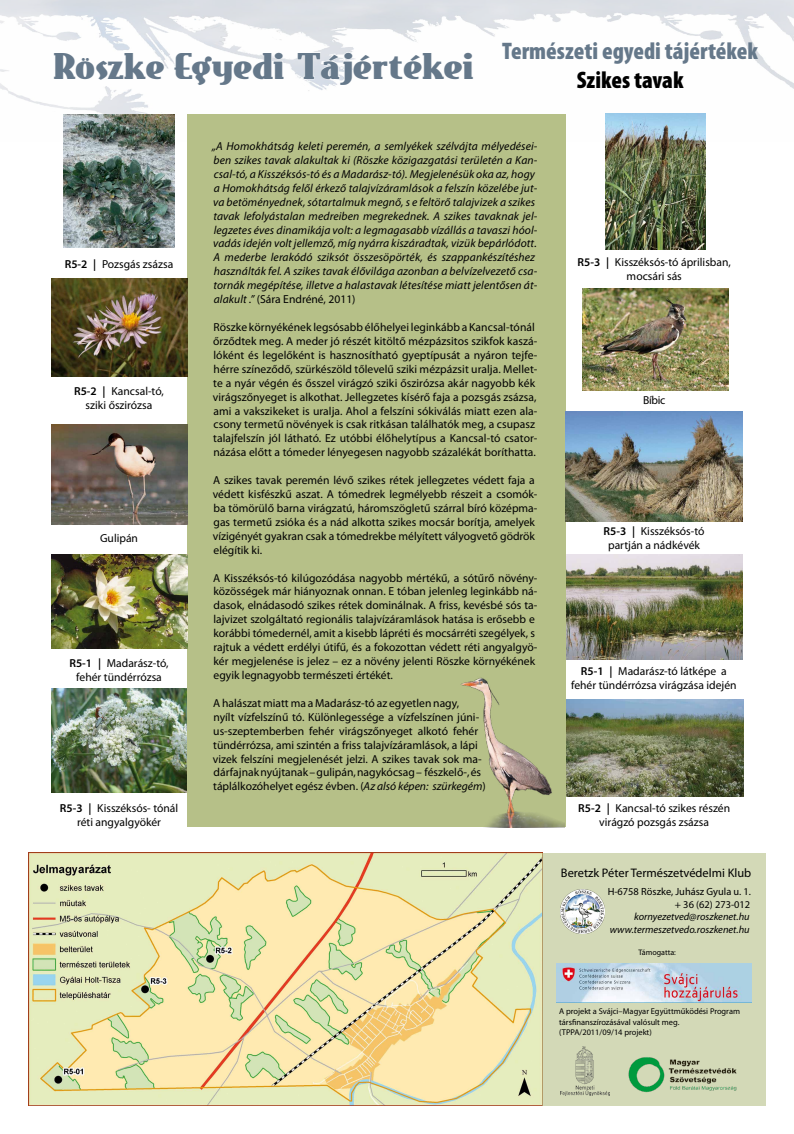
<style>
.page{position:relative;width:794px;height:1134px;background:#fff}
.page>*{position:absolute;margin:0;border:0;box-sizing:border-box;transform-origin:0 0}
.t1{font:36px "East Market";color:#65788a}
.t2{font:900 condensed 24px "Myriad Pro";color:#65788a}
.t3{font:900 condensed 24px "Myriad Pro";color:#000}
.t4{font:12.4px "Myriad Pro";color:#000}
.t5{font:11.6px/13.9px "Myriad Pro";color:#000;text-align:center}
.t6{font:italic 11.6px/13.9px "Myriad Pro";letter-spacing:.01em;color:#000}
.t7{font:italic 10.4px/12.5px "Myriad Pro";color:#000;text-align:right}
.t8{font:10.4px/12.5px "Myriad Pro";color:#000;text-align:right}
.t9{font:8.4px/10.1px "Myriad Pro";color:#000}
.t10{font:8px "Myriad Pro";color:#000}
.s1{font-weight:600}
.s2{font-style:normal}
.s3{font-style:italic}
</style>
<div class="page">
<img style="left:0;top:0;width:794px;height:142px">
<img style="left:565px;top:555px;width:178px;height:104px">
<img style="left:565px;top:700px;width:178px;height:97px">
<img style="left:51px;top:689px;width:136px;height:103px">
<div style="left:187px;top:115px;width:378px;height:712px;background:#b6c088"></div>
<svg style="left:54px;top:53px;width:110px;height:27px"></svg>
<svg style="left:174px;top:52px;width:110px;height:33px"></svg>
<svg style="left:298px;top:52px;width:175px;height:33px"></svg>
<img style="left:51px;top:424px;width:136px;height:101px">
<img style="left:51px;top:554px;width:136px;height:94px">
<img style="left:51px;top:279px;width:137px;height:98px">
<img style="left:63px;top:115px;width:112px;height:133px">
<img style="left:582px;top:288px;width:146px;height:102px">
<img style="left:565px;top:411px;width:178px;height:111px">
<img style="left:605px;top:113px;width:101px;height:136px">
<img style="left:28px;top:853px;width:514px;height:253px">
<img style="left:460px;top:677px;width:105px;height:150px">
<div style="left:542px;top:853px;width:223px;height:253px;background:#d3d9b7"></div>
<img style="left:560px;top:889px;width:45px;height:44px">
<img style="left:628px;top:1057px;width:109px;height:36px">
<img style="left:556px;top:963px;width:195px;height:39px">
<img style="left:560px;top:1047px;width:49px;height:48px">
<h1 class="t1" style="left:54px;top:46px;width:421px">Röszke Egyedi Tájértékei</h1>
<h2 class="t2" style="left:502px;top:38px;width:257px">Természeti egyedi tájértékek</h2>
<h2 class="t3" style="left:577px;top:66px;width:108px">Szikes tavak</h2>
<p class="t5" style="left:65px;top:257px;width:110px"><span class="s1">R5-2 |</span> Pozsgás zsázsa</p>
<p class="t5" style="left:74px;top:384px;width:91px"><span class="s1">R5-2 |</span> Kancsal-tó, sziki őszirózsa</p>
<p class="t5" style="left:100px;top:531px;width:39px">Gulipán</p>
<p class="t5" style="left:69px;top:656px;width:101px"><span class="s1">R5-1 |</span> Madarász-tó, fehér tündérrózsa</p>
<p class="t5" style="left:60px;top:801px;width:120px"><span class="s1">R5-3 |</span> Kisszéksós- tónál réti angyalgyökér</p>
<p class="t6" style="left:212px;top:139px;width:327px">„A Homokhátság keleti peremén, a semlyékek szélvájta mélyedései&shy;ben szikes tavak alakultak ki (Röszke közigazgatási területén a Kan&shy;csal-tó, a Kisszéksós-tó és a Madarász-tó). Megjelenésük oka az, hogy a Homokhátság felől érkező talajvízáramlások a felszín közelébe jut&shy;va betöményednek, sótartalmuk megnő, s e feltörő talajvizek a szikes tavak lefolyástalan medreiben megrekednek. A szikes tavaknak jel&shy;legzetes éves dinamikája volt: a legmagasabb vízállás a tavaszi hóol&shy;vadás idején volt jellemző, míg nyárra kiszáradtak, vizük bepárlódott.<br>A mederbe lerakódó sziksót összesöpörték, és szappankészítéshez használták fel. A szikes tavak élővilága azonban a belvízelvezető csa&shy;tornák megépítése, illetve a halastavak létesítése miatt jelentősen át&shy;alakult .” <span class="s2">(Sára Endréné, 2011)</span></p>
<p class="t5" style="left:213px;top:320px;width:326px;text-align:left">Röszke környékének legsósabb élőhelyei leginkább a Kancsal-tónál őrződtek meg. A meder jó részét kitöltő mézpázsitos szikfok kaszá&shy;lóként és legelőként is hasznosítható gyeptípusát a nyáron tejfe&shy;hérre színeződő, szürkészöld tőlevelű sziki mézpázsit uralja. Mellet&shy;te a nyár végén és ősszel virágzó sziki őszirózsa akár nagyobb kék virágszőnyeget is alkothat. Jellegzetes kísérő faja a pozsgás zsázsa, ami a vakszikeket is uralja. Ahol a felszíni sókiválás miatt ezen ala&shy;csony termetű növények is csak ritkásan találhatók meg, a csupasz talajfelszín jól látható. Ez utóbbi élőhelytípus a Kancsal-tó csator&shy;názása előtt a tómeder lényegesen nagyobb százalékát boríthatta.</p>
<p class="t5" style="left:213px;top:473px;width:326px;text-align:left">A szikes tavak peremén lévő szikes rétek jellegzetes védett faja a védett kisfészkű aszat. A tómedrek legmélyebb részeit a csomók&shy;ba tömörülő barna virágzatú, háromszögletű szárral bíró középma&shy;gas termetű zsióka és a nád alkotta szikes mocsár borítja, amelyek vízigényét gyakran csak a tómedrekbe mélyített vályogvető gödrök elégítik ki.</p>
<p class="t5" style="left:213px;top:570px;width:326px;text-align:left">A Kisszéksós-tó kilúgozódása nagyobb mértékű, a sótűrő növény&shy;közösségek már hiányoznak onnan. E tóban jelenleg leginkább ná&shy;dasok, elnádasodó szikes rétek dominálnak. A friss, kevésbé sós ta&shy;lajvizet szolgáltató regionális talajvízáramlások hatása is erősebb e korábbi tómedernél, amit a kisebb lápréti és mocsárréti szegélyek, s rajtuk a védett erdélyi útifű, és a fokozottan védett réti angyalgyö&shy;kér megjelenése is jelez – ez a növény jelenti Röszke környékének egyik legnagyobb természeti értékét.</p>
<p class="t5" style="left:213px;top:696px;width:274px;text-align:left">A halászat miatt ma a Madarász-tó az egyetlen nagy,<br>nyílt vízfelszínű tó. Különlegessége a vízfelszínen júni&shy;us-szeptemberben fehér virágszőnyeget alkotó fehér tündérrózsa, ami szintén a friss talajvízáramlások, a lápi vizek felszíni megjelenését jelzi. A szikes tavak sok ma&shy;dárfajnak nyújtanak – gulipán, nagykócsag – fészkelő-, és táplálkozóhelyet egész évben. (<span class="s3">Az alsó képen: szürkegém</span>)</p>
<p class="t5" style="left:577px;top:255px;width:155px"><span class="s1">R5-3 |</span> Kisszéksós-tó áprilisban, mocsári sás</p>
<p class="t5" style="left:643px;top:393px;width:24px">Bíbic</p>
<p class="t5" style="left:603px;top:524px;width:103px"><span class="s1">R5-3 |</span> Kisszéksós-tó partján a nádkévék</p>
<p class="t5" style="left:571px;top:664px;width:167px"><span class="s1">R5-1 |</span> Madarász-tó látképe a fehér tündérrózsa virágzása idején</p>
<p class="t5" style="left:578px;top:801px;width:153px"><span class="s1">R5-2 |</span> Kancsal-tó szikes részén virágzó pozsgás zsázsa</p>
<p class="t4" style="left:561px;top:865px;width:192px">Beretzk Péter Természetvédelmi Klub</p>
<p class="t8" style="left:607px;top:885px;width:145px">H-6758 Röszke, Juhász Gyula u. 1. + 36 (62) 273-012</p>
<p class="t7" style="left:610px;top:910px;width:141px">kornyezetved@roszkenet.hu www.termeszetvedo.roszkenet.hu</p>
<p class="t10" style="left:638px;top:947px;width:39px">Támogatta:</p>
<p class="t9" style="left:559px;top:1006px;width:182px">A projekt a Svájci–Magyar Együttműködési Program társfinanszírozásával valósult meg. (TPPA/2011/09/14 projekt)</p>
</div>
